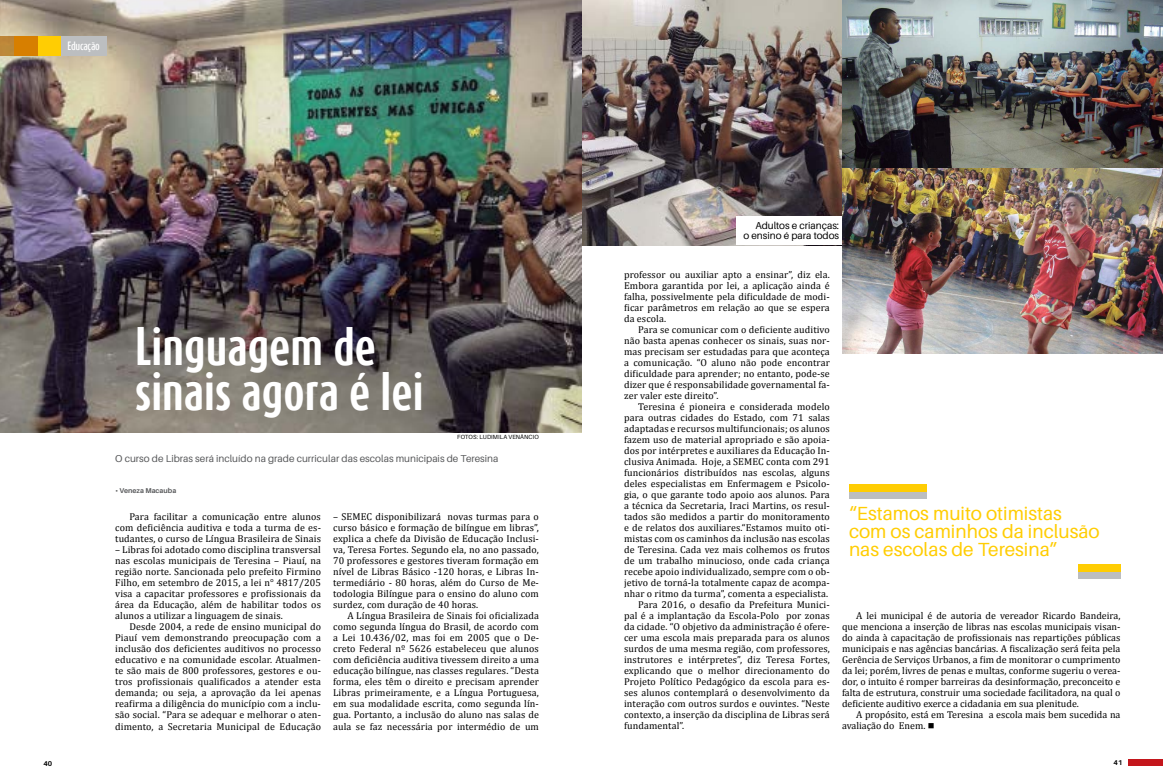
<style>
.page{position:relative;width:1163px;height:780px;background:#fff}
.page>*{position:absolute;margin:0;border:0;box-sizing:border-box;transform-origin:0 0}
.t1{font:700 45px/45px "Dax Compact";color:#fff}
.t2{font:19px/18px "Aileron";color:#ffcd03}
.t3{font:10px/11px "Cambria";letter-spacing:.01em;color:#000;text-align:justify}
.t4{font:10px "Aileron";color:#58595b}
.t5{font:10px/10.5px "Aileron";color:#000;text-align:right}
.t6{font:500 10px "Dax Compact";letter-spacing:-.03em;color:#fff}
.t7{font:700 7px "Aileron";color:#58595b}
.t8{font:700 7px "Aileron";color:#000}
.t9{font:6px "Aileron";letter-spacing:.01em;color:#000}
</style>
<div class="page">
<div style="left:1127px;top:759px;width:35px;height:6px;background:#c4161c"></div>
<img style="left:581px;top:0;width:260px;height:245px">
<img style="left:0;top:0;width:581px;height:432px">
<div style="left:61px;top:36px;width:46px;height:20px;background:#bcbec0"></div>
<div style="left:14px;top:36px;width:47px;height:20px;background:#ffcd03"></div>
<svg style="left:0;top:36px;width:37px;height:20px"></svg>
<img style="left:841px;top:0;width:321px;height:353px">
<div style="left:848px;top:491px;width:77px;height:8px;background:#bcbec0"></div>
<div style="left:848px;top:483px;width:77px;height:8px;background:#ffcd03"></div>
<div style="left:1077px;top:571px;width:42px;height:8px;background:#bcbec0"></div>
<div style="left:1077px;top:563px;width:42px;height:8px;background:#ffcd03"></div>
<div style="left:736px;top:216px;width:105px;height:29px;background:#fff"></div>
<p class="t6" style="left:68px;top:39px;width:34px">Educação</p>
<h1 class="t1" style="left:135px;top:323px;width:290px">Linguagem de sinais agora é lei</h1>
<p class="t4" style="left:115px;top:453px;width:385px">O curso de Libras será incluído na grade curricular das escolas municipais de Teresina</p>
<p class="t9" style="left:457px;top:433px;width:31px">Fotos: Ludimila</p>
<p class="t9" style="left:508px;top:433px;width:5px">Ven</p>
<p class="t9" style="left:520px;top:433px;width:20px">âncio</p>
<p class="t7" style="left:116px;top:486px;width:62px">• Veneza Macauba</p>
<p class="t3" style="left:115px;top:511px;width:207px;text-indent:14px">Para facilitar a comunicação entre alunos com deficiência auditiva e toda a turma de es&shy;tudantes, o curso de Língua Brasileira de Sinais</p>
<p class="t3" style="left:115px;top:544px;width:207px">– Libras foi adotado como disciplina transversal nas escolas municipais de Teresina – Piauí, na região norte. Sancionada pelo prefeito Firmino Filho, em setembro de 2015, a lei n° 4817/205 visa a capacitar professores e profissionais da área da Educação, além de habilitar todos os alunos a utilizar a linguagem de sinais.</p>
<p class="t3" style="left:115px;top:621px;width:207px;text-indent:14px">Desde 2004, a rede de ensino municipal do Piauí vem demonstrando preocupação com a inclusão dos deficientes auditivos no processo educativo e na comunidade escolar. Atualmen&shy;te são mais de 800 professores, gestores e ou&shy;tros profissionais qualificados a atender esta demanda; ou seja, a aprovação da lei apenas reafirma a diligência do município com a inclu&shy;são social. “Para se adequar e melhorar o aten&shy;dimento, a Secretaria Municipal de Educação</p>
<p class="t3" style="left:333px;top:511px;width:207px">– SEMEC disponibilizará novas turmas para o curso básico e formação de bilíngue em libras”, explica a chefe da Divisão de Educação Inclusi&shy;va, Teresa Fortes. Segundo ela, no ano passado, 70 professores e gestores tiveram formação em nível de Libras Básico -120 horas, e Libras In&shy;termediário - 80 horas, além do Curso de Me&shy;todologia Bilíngue para o ensino do aluno com surdez, com duração de 40 horas.</p>
<p class="t3" style="left:333px;top:610px;width:207px;text-indent:14px">A Língua Brasileira de Sinais foi oficializada como segunda língua do Brasil, de acordo com a Lei 10.436/02, mas foi em 2005 que o De&shy;creto Federal nº 5626 estabeleceu que alunos com deficiência auditiva tivessem direito a uma educação bilíngue, nas classes regulares. “Desta forma, eles têm o direito e precisam aprender Libras primeiramente, e a Língua Portuguesa, em sua modalidade escrita, como segunda lín&shy;gua. Portanto, a inclusão do aluno nas salas de aula se faz necessária por intermédio de um</p>
<p class="t5" style="left:743px;top:220px;width:97px">Adultos e crianças:<br>o ensino é para todos</p>
<p class="t3" style="left:624px;top:269px;width:207px">professor ou auxiliar apto a ensinar”, diz ela.<br>Embora garantida por lei, a aplicação ainda é falha, possivelmente pela dificuldade de modi&shy;ficar parâmetros em relação ao que se espera da escola.</p>
<p class="t3" style="left:624px;top:324px;width:207px;text-indent:14px">Para se comunicar com o deficiente auditivo não basta apenas conhecer os sinais, suas nor&shy;mas precisam ser estudadas para que aconteça a comunicação. “O aluno não pode encontrar dificuldade para aprender; no entanto, pode-se dizer que é responsabilidade governamental fa&shy;zer valer este direito”.</p>
<p class="t3" style="left:638px;top:401px;width:193px">Teresina é pioneira e considerada modelo</p>
<p class="t3" style="left:624px;top:412px;width:207px">para outras cidades do Estado, com 71 salas</p>
<p class="t3" style="left:624px;top:423px;width:207px">adaptadas e recursos multifuncionais; os alunos</p>
<p class="t3" style="left:624px;top:434px;width:207px">fazem uso de material apropriado e são apoia-</p>
<p class="t3" style="left:624px;top:445px;width:207px">dos por intérpretes e auxiliares da Educação In-</p>
<p class="t3" style="left:624px;top:456px;width:207px">clusiva Animada. Hoje, a SEMEC conta com 291</p>
<p class="t3" style="left:624px;top:467px;width:207px">funcionários distribuídos nas escolas, alguns</p>
<p class="t3" style="left:624px;top:478px;width:207px">deles especialistas em Enfermagem e Psicolo-</p>
<p class="t3" style="left:624px;top:489px;width:207px">gia, o que garante todo apoio aos alunos. Para</p>
<p class="t3" style="left:624px;top:500px;width:207px">a técnica da Secretaria, Iraci Martins, os resul-</p>
<p class="t3" style="left:624px;top:511px;width:207px">tados são medidos a partir do monitoramento</p>
<p class="t3" style="left:624px;top:522px;width:207px">e de relatos dos auxiliares.“Estamos muito oti-</p>
<p class="t3" style="left:624px;top:533px;width:207px">mistas com os caminhos da inclusão nas escolas</p>
<p class="t3" style="left:624px;top:544px;width:207px">de Teresina. Cada vez mais colhemos os frutos</p>
<p class="t3" style="left:624px;top:555px;width:207px">de um trabalho minucioso, onde cada criança</p>
<p class="t3" style="left:624px;top:566px;width:207px">recebe apoio individualizado, sempre com o ob-</p>
<p class="t3" style="left:624px;top:577px;width:207px">jetivo de torná-la totalmente capaz de acompa-</p>
<p class="t3" style="left:624px;top:588px;width:205px">nhar o ritmo da turma”, comenta a especialista.</p>
<p class="t3" style="left:638px;top:599px;width:193px">Para 2016, o desafio da Prefeitura Munici-</p>
<p class="t3" style="left:624px;top:610px;width:207px">pal é a implantação da Escola-Polo por zonas</p>
<p class="t3" style="left:624px;top:621px;width:207px">da cidade. “O objetivo da administração é ofere-</p>
<p class="t3" style="left:624px;top:632px;width:207px">cer uma escola mais preparada para os alunos</p>
<p class="t3" style="left:624px;top:643px;width:207px">surdos de uma mesma região, com professores,</p>
<p class="t3" style="left:624px;top:654px;width:207px">instrutores e intérpretes”, diz Teresa Fortes,</p>
<p class="t3" style="left:624px;top:665px;width:207px">explicando que o melhor direcionamento do</p>
<p class="t3" style="left:624px;top:676px;width:207px">Projeto Político Pedagógico da escola para es-</p>
<p class="t3" style="left:624px;top:687px;width:207px">ses alunos contemplará o desenvolvimento da</p>
<p class="t3" style="left:624px;top:698px;width:207px">interação com outros surdos e ouvintes. “Neste</p>
<p class="t3" style="left:624px;top:709px;width:207px">contexto, a inserção da disciplina de Libras será</p>
<p class="t3" style="left:624px;top:720px;width:62px">fundamental”.</p>
<h2 class="t2" style="left:848px;top:504px;width:252px">“Estamos muito otimistas com os caminhos da inclusão nas escolas de Teresina”</h2>
<p class="t3" style="left:841px;top:610px;width:280px;text-indent:14px">A lei municipal é de autoria de vereador Ricardo Bandeira, que menciona a inserção de libras nas escolas municipais visan&shy;do ainda à capacitação de profissionais nas repartições públicas municipais e nas agências bancárias. A fiscalização será feita pela Gerência de Serviços Urbanos, a fim de monitorar o cumprimento da lei; porém, livres de penas e multas, conforme sugeriu o verea&shy;dor, o intuito é romper barreiras da desinformação, preconceito e falta de estrutura, construir uma sociedade facilitadora, na qual o deficiente auditivo exerce a cidadania em sua plenitude.</p>
<p class="t3" style="left:841px;top:709px;width:280px;text-indent:14px">A propósito, está em Teresina a escola mais bem sucedida na avaliação do Enem. ■</p>
<p class="t8" style="left:43px;top:759px;width:10px">40</p>
<p class="t8" style="left:1113px;top:759px;width:10px">41</p>
</div>
